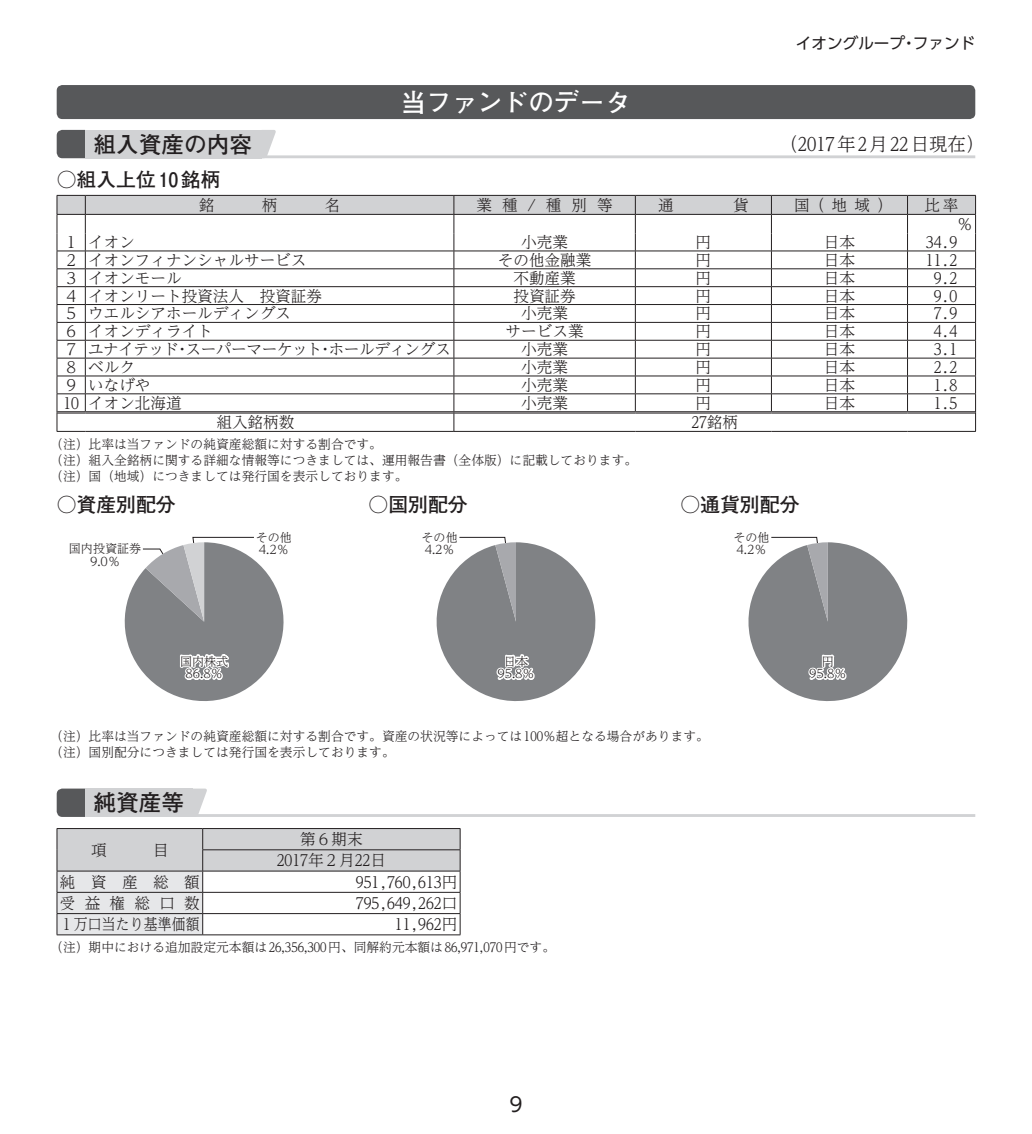
<style>
.page{position:relative;width:1032px;height:1134px;background:#fff}
.page>*{position:absolute;margin:0;border:0;box-sizing:border-box;transform-origin:0 0}
.t1{font:700 25.6px "Futo Go B101 Pro";color:#fff}
.t2{font:700 22.6px "Futo Go B101 Pro";color:#231f20}
.t3{font:700 19.8px "Futo Go B101 Pro";color:#231f20}
.t4{font:19.8px "UD Shin Go Pro";color:#231f20}
.t5{font:300 18.4px "UD Reimin Pro";color:#231f20}
.t6{font:300 15.6px/19px "UD Reimin Pro";color:#231f20}
.t7{font:300 15.6px "UD Reimin Pro";letter-spacing:-.025em;color:#231f20}
.t8{font:15.6px "UD Shin Go Pro";color:#231f20}
.t9{font:300 15.6px "UD Reimin Pro";color:#231f20;scale:.89 1}
.t10{font:300 12.8px/16.4px "UD Reimin Pro";color:#231f20}
.t11{font:300 12px/12.8px "UD Reimin Pro";color:#231f20;text-align:center}
</style>
<div class="page">
<div style="left:57px;top:85px;width:918px;height:34px;background:#57585a;border-radius:6px"></div>
<hr style="left:85px;top:155px;width:890px;height:3px;background:#d1d2d4">
<svg style="left:57px;top:130px;width:28px;height:28px"></svg>
<div style="left:85px;top:130px;width:177px;height:28px;background:#d1d2d4"></div>
<svg style="left:262px;top:130px;width:14px;height:26px"></svg>
<svg style="left:57px;top:195px;width:919px;height:237px"></svg>
<svg style="left:124px;top:537px;width:160px;height:164px"></svg>
<svg style="left:436px;top:537px;width:160px;height:164px"></svg>
<svg style="left:748px;top:537px;width:160px;height:165px"></svg>
<hr style="left:85px;top:814px;width:890px;height:3px;background:#d1d2d4">
<svg style="left:57px;top:788px;width:28px;height:29px"></svg>
<div style="left:85px;top:788px;width:108px;height:29px;background:#d1d2d4"></div>
<svg style="left:193px;top:788px;width:14px;height:26px"></svg>
<svg style="left:57px;top:828px;width:404px;height:107px"></svg>
<hr style="left:57px;top:892px;width:146px;height:1px;background:#231f20">
<hr style="left:57px;top:913px;width:146px;height:1px;background:#231f20">
<hr style="left:57px;top:934px;width:146px;height:1px;background:#231f20">
<hr style="left:203px;top:892px;width:257px;height:1px;background:#231f20">
<hr style="left:203px;top:913px;width:257px;height:1px;background:#231f20">
<hr style="left:203px;top:934px;width:257px;height:1px;background:#231f20">
<h1 class="t1" style="left:401px;top:82px;width:231px">当ファンドのデータ</h1>
<p class="t8" style="left:796px;top:31px;width:181px">イオングループ・ファンド</p>
<h2 class="t2" style="left:94px;top:126px;width:160px">組入資産の内容</h2>
<p class="t5" style="left:779px;top:129px;width:206px">（2017年 2月 22日現在）</p>
<p class="t3" style="left:57px;top:164px;width:165px">○組入上位 10銘柄</p>
<p class="t6" style="left:199px;top:195px;width:17px">銘</p>
<p class="t6" style="left:262px;top:195px;width:17px">柄</p>
<p class="t6" style="left:325px;top:195px;width:17px">名</p>
<p class="t6" style="left:477px;top:195px;width:138px">業種/種別等</p>
<p class="t6" style="left:658px;top:195px;width:17px">通</p>
<p class="t6" style="left:733px;top:195px;width:17px">貨</p>
<p class="t6" style="left:794px;top:195px;width:100px">国（地域）</p>
<p class="t6" style="left:957px;top:195px;width:17px;text-indent:-33px">比率％</p>
<p class="t6" style="left:63px;top:232px;width:73px">1 イオン</p>
<p class="t6" style="left:521px;top:232px;width:48px">小売業</p>
<p class="t6" style="left:695px;top:232px;width:17px">円</p>
<p class="t6" style="left:824px;top:232px;width:33px">日本</p>
<p class="t6" style="left:926px;top:232px;width:33px">34.9</p>
<p class="t6" style="left:63px;top:250px;width:245px">2 イオンフィナンシャルサービス</p>
<p class="t6" style="left:498px;top:250px;width:95px">その他金融業</p>
<p class="t6" style="left:695px;top:250px;width:17px">円</p>
<p class="t6" style="left:824px;top:250px;width:33px">日本</p>
<p class="t6" style="left:926px;top:250px;width:33px">11.2</p>
<p class="t6" style="left:63px;top:268px;width:120px">3 イオンモール</p>
<p class="t6" style="left:513px;top:268px;width:64px">不動産業</p>
<p class="t6" style="left:695px;top:268px;width:17px">円</p>
<p class="t6" style="left:824px;top:268px;width:33px">日本</p>
<p class="t6" style="left:934px;top:268px;width:25px">9.2</p>
<p class="t6" style="left:63px;top:286px;width:260px">4 イオンリート投資法人　投資証券</p>
<p class="t6" style="left:513px;top:286px;width:64px">投資証券</p>
<p class="t6" style="left:695px;top:286px;width:17px">円</p>
<p class="t6" style="left:824px;top:286px;width:33px">日本</p>
<p class="t6" style="left:934px;top:286px;width:25px">9.0</p>
<p class="t6" style="left:63px;top:303px;width:229px">5 ウエルシアホールディングス</p>
<p class="t6" style="left:521px;top:303px;width:48px">小売業</p>
<p class="t6" style="left:695px;top:303px;width:17px">円</p>
<p class="t6" style="left:824px;top:303px;width:33px">日本</p>
<p class="t6" style="left:934px;top:303px;width:25px">7.9</p>
<p class="t6" style="left:63px;top:321px;width:151px">6 イオンディライト</p>
<p class="t6" style="left:506px;top:321px;width:79px">サービス業</p>
<p class="t6" style="left:695px;top:321px;width:17px">円</p>
<p class="t6" style="left:824px;top:321px;width:33px">日本</p>
<p class="t6" style="left:934px;top:321px;width:25px">4.4</p>
<p class="t7" style="left:63px;top:336px;width:389px">7 ユナイテッド・スーパーマーケット・ホールディングス</p>
<p class="t6" style="left:521px;top:339px;width:48px">小売業</p>
<p class="t6" style="left:695px;top:339px;width:17px">円</p>
<p class="t6" style="left:824px;top:339px;width:33px">日本</p>
<p class="t6" style="left:934px;top:339px;width:25px">3.1</p>
<p class="t6" style="left:63px;top:357px;width:73px">8 ベルク</p>
<p class="t6" style="left:521px;top:357px;width:48px">小売業</p>
<p class="t6" style="left:695px;top:357px;width:17px">円</p>
<p class="t6" style="left:824px;top:357px;width:33px">日本</p>
<p class="t6" style="left:934px;top:357px;width:25px">2.2</p>
<p class="t6" style="left:63px;top:375px;width:89px">9 いなげや</p>
<p class="t6" style="left:521px;top:375px;width:48px">小売業</p>
<p class="t6" style="left:695px;top:375px;width:17px">円</p>
<p class="t6" style="left:824px;top:375px;width:33px">日本</p>
<p class="t6" style="left:934px;top:375px;width:25px">1.8</p>
<p class="t6" style="left:63px;top:393px;width:120px">10 イオン北海道</p>
<p class="t6" style="left:521px;top:393px;width:48px">小売業</p>
<p class="t6" style="left:695px;top:393px;width:17px">円</p>
<p class="t6" style="left:824px;top:393px;width:33px">日本</p>
<p class="t6" style="left:934px;top:393px;width:25px">1.5</p>
<p class="t6" style="left:216px;top:412px;width:79px">組入銘柄数</p>
<p class="t6" style="left:691px;top:412px;width:48px">27銘柄</p>
<p class="t10" style="left:50px;top:435px;width:588px">（注）比率は当ファンドの純資産総額に対する割合です。<br>（注）組入全銘柄に関する詳細な情報等につきましては、運用報告書（全体版）に記載しております。（注）国（地域）につきましては発行国を表示しております。</p>
<p class="t3" style="left:57px;top:488px;width:121px">○資産別配分</p>
<p class="t3" style="left:680px;top:488px;width:121px">○通貨別配分</p>
<p class="t3" style="left:369px;top:488px;width:101px">○国別配分</p>
<p class="t11" style="left:69px;top:542px;width:74px">国内投資証券<br>9.0％</p>
<p class="t11" style="left:256px;top:530px;width:38px;text-align:left">その他<br>4.2％</p>
<p class="t11" style="left:422px;top:530px;width:38px;text-align:left">その他<br>4.2％</p>
<p class="t11" style="left:733px;top:530px;width:38px;text-align:left">その他<br>4.2％</p>
<p class="t11" style="left:180px;top:654px;width:50px">国内株式<br>86.8％</p>
<p class="t11" style="left:497px;top:654px;width:39px">日本<br>95.8％</p>
<p class="t11" style="left:809px;top:654px;width:39px">円<br>95.8％</p>
<p class="t10" style="left:50px;top:727px;width:660px">（注）比率は当ファンドの純資産総額に対する割合です。資産の状況等によっては 100％超となる場合があります。（注）国別配分につきましては発行国を表示しております。</p>
<h2 class="t2" style="left:94px;top:785px;width:92px">純資産等</h2>
<p class="t6" style="left:91px;top:840px;width:17px">項</p>
<p class="t6" style="left:153px;top:840px;width:17px">目</p>
<p class="t6" style="left:277px;top:828px;width:111px;line-height:21.2px;text-align:center">第6期末<br>2017年2月22日</p>
<p class="t6" style="left:60px;top:872px;width:142px">純資産総額</p>
<p class="t6" style="left:356px;top:872px;width:103px">951,760,613円</p>
<p class="t6" style="left:60px;top:893px;width:142px">受益権総口数</p>
<p class="t6" style="left:356px;top:893px;width:103px">795,649,262口</p>
<p class="t9" style="left:60px;top:911px;width:159px">1万口当たり基準価額</p>
<p class="t6" style="left:395px;top:914px;width:64px">11,962円</p>
<p class="t10" style="left:50px;top:938px;width:506px">（注）期中における追加設定元本額は 26,356,300円、同解約元本額は 86,971,070円です。</p>
<p class="t4" style="left:509px;top:1088px;width:15px">9</p>
</div>
